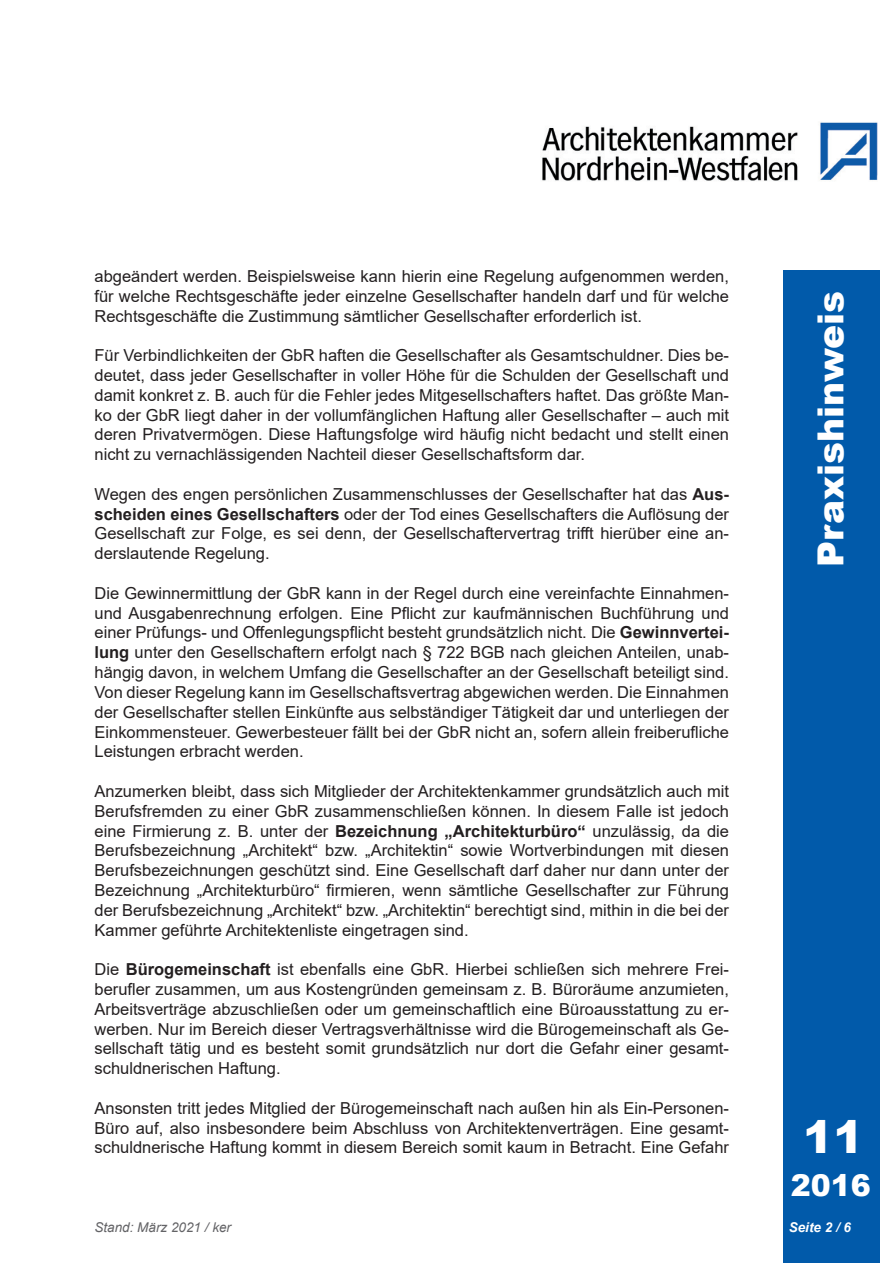
<style>
.page{position:relative;width:893px;height:1263px;background:#fff}
.page>*{position:absolute;margin:0;border:0;box-sizing:border-box;transform-origin:0 0}
.Zahl{font:900 45px "Arial";color:#fff}
.Praxishinweis__Balke{font:900 36px "Arial";color:#fff}
.Nummer_klein{font:900 30px "Arial";color:#fff}
.Fließtext{font:16.5px/19.8px "Arial";color:#231f20;text-align:justify}
.Fußnote{font:italic 13.5px "Arial";color:#636366}
.Seitenzahl{font:italic 700 13.5px "Arial";color:#fff}
.s1{font-weight:700}
</style>
<div class="page">
<div style="left:783px;top:270px;width:96px;height:993px;background:#015aaa"></div>
<img style="left:542px;top:122px;width:336px;height:59px">
<p class="Fließtext" style="left:94px;top:266px;width:636px">abgeändert werden. Beispielsweise kann hierin eine Regelung aufgenommen werden, für welche Rechtsgeschäfte jeder einzelne Gesellschafter handeln darf und für welche Rechtsgeschäfte die Zustimmung sämtlicher Gesellschafter erforderlich ist.</p>
<p class="Fließtext" style="left:94px;top:345px;width:636px">Für Verbindlichkeiten der GbR haften die Gesellschafter als Gesamtschuldner. Dies be&shy;deutet, dass jeder Gesellschafter in voller Höhe für die Schulden der Gesellschaft und damit konkret z. B. auch für die Fehler jedes Mitgesellschafters haftet. Das größte Man&shy;ko der GbR liegt daher in der vollumfänglichen Haftung aller Gesellschafter – auch mit deren Privatvermögen. Diese Haftungsfolge wird häufig nicht bedacht und stellt einen nicht zu vernachlässigenden Nachteil dieser Gesellschaftsform dar.</p>
<p class="Fließtext" style="left:94px;top:484px;width:636px">Wegen des engen persönlichen Zusammenschlusses der Gesellschafter hat das <span class="s1">Aus&shy;scheiden eines Gesellschafters</span> oder der Tod eines Gesellschafters die Auflösung der Gesellschaft zur Folge, es sei denn, der Gesellschaftervertrag trifft hierüber eine an&shy;derslautende Regelung.</p>
<p class="Fließtext" style="left:94px;top:583px;width:636px">Die Gewinnermittlung der GbR kann in der Regel durch eine vereinfachte Einnahmen&shy;und Ausgabenrechnung erfolgen. Eine Pflicht zur kaufmännischen Buchführung und einer Prüfungs- und Offenlegungspflicht besteht grundsätzlich nicht. Die <span class="s1">Gewinnvertei&shy;lung</span> unter den Gesellschaftern erfolgt nach § 722 BGB nach gleichen Anteilen, unab&shy;hängig davon, in welchem Umfang die Gesellschafter an der Gesellschaft beteiligt sind.<br>Von dieser Regelung kann im Gesellschaftsvertrag abgewichen werden. Die Einnahmen der Gesellschafter stellen Einkünfte aus selbständiger Tätigkeit dar und unterliegen der Einkommensteuer. Gewerbesteuer fällt bei der GbR nicht an, sofern allein freiberufliche Leistungen erbracht werden.</p>
<p class="Fließtext" style="left:94px;top:781px;width:636px">Anzumerken bleibt, dass sich Mitglieder der Architektenkammer grundsätzlich auch mit Berufsfremden zu einer GbR zusammenschließen können. In diesem Falle ist jedoch eine Firmierung z. B. unter der <span class="s1">Bezeichnung „Architekturbüro“</span> unzulässig, da die Berufsbezeichnung „Architekt“ bzw. „Architektin“ sowie Wortverbindungen mit diesen Berufsbezeichnungen geschützt sind. Eine Gesellschaft darf daher nur dann unter der Bezeichnung „Architekturbüro“ firmieren, wenn sämtliche Gesellschafter zur Führung der Berufsbezeichnung „Architekt“ bzw. „Architektin“ berechtigt sind, mithin in die bei der Kammer geführte Architektenliste eingetragen sind.</p>
<p class="Fließtext" style="left:94px;top:959px;width:636px">Die <span class="s1">Bürogemeinschaft</span> ist ebenfalls eine GbR. Hierbei schließen sich mehrere Frei&shy;berufler zusammen, um aus Kostengründen gemeinsam z. B. Büroräume anzumieten, Arbeitsverträge abzuschließen oder um gemeinschaftlich eine Büroausstattung zu er&shy;werben. Nur im Bereich dieser Vertragsverhältnisse wird die Bürogemeinschaft als Ge&shy;sellschaft tätig und es besteht somit grundsätzlich nur dort die Gefahr einer gesamt&shy;schuldnerischen Haftung.</p>
<p class="Fließtext" style="left:94px;top:1098px;width:636px">Ansonsten tritt jedes Mitglied der Bürogemeinschaft nach außen hin als Ein-Personen-Büro auf, also insbesondere beim Abschluss von Architektenverträgen. Eine gesamt&shy;schuldnerische Haftung kommt in diesem Bereich somit kaum in Betracht. Eine Gefahr</p>
<p class="Praxishinweis__Balke" style="left:805px;top:567px;width:278px;rotate:-90deg">Praxishinweis</p>
<p class="Zahl" style="left:803px;top:1104px;width:62px">11</p>
<p class="Nummer_klein" style="left:791px;top:1163px;width:82px">2016</p>
<p class="Fußnote" style="left:94px;top:1218px;width:138px">Stand: März 2021 / ker</p>
<p class="Seitenzahl" style="left:789px;top:1218px;width:64px">Seite 2 / 6</p>
</div>
